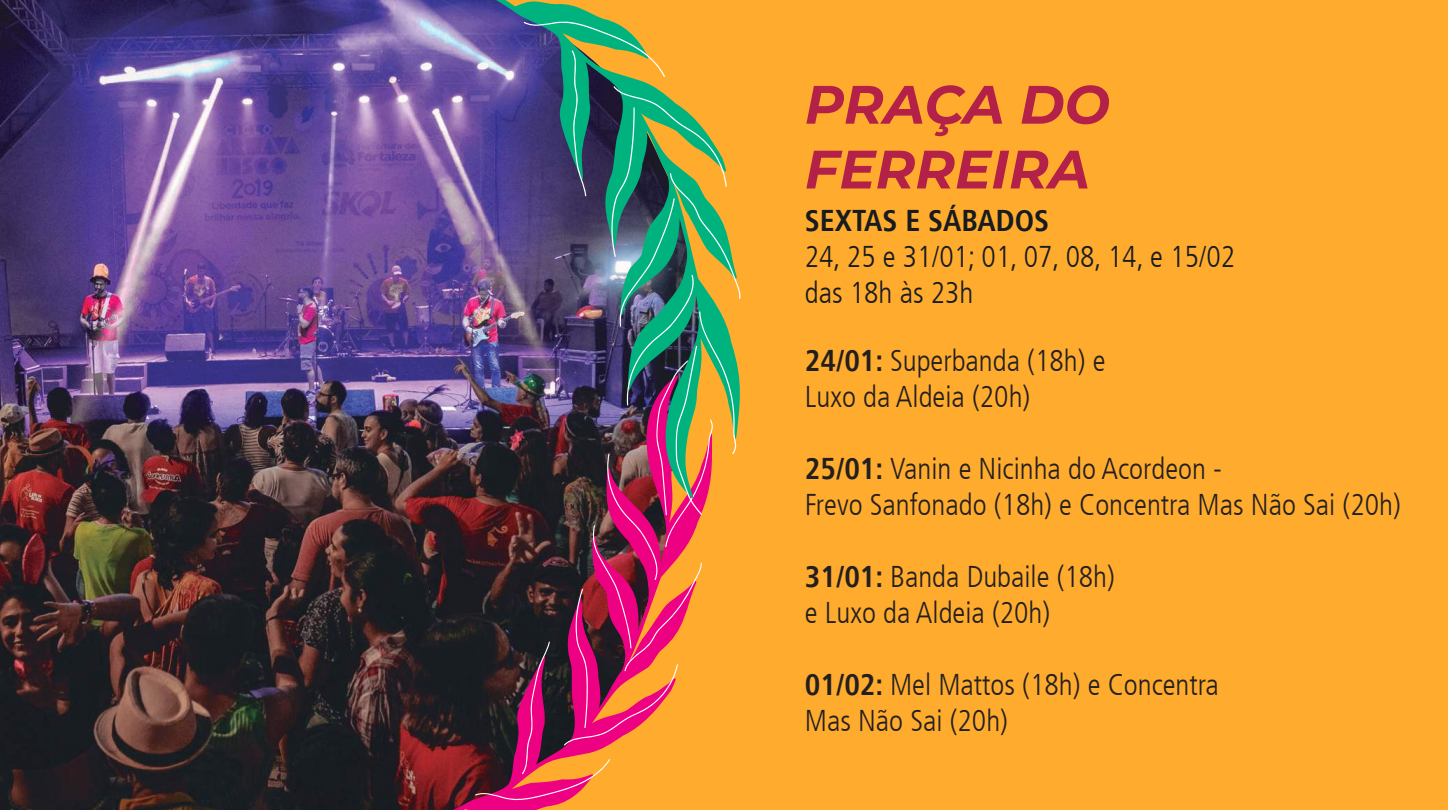
<style>
.page{position:relative;width:1448px;height:810px;background:#fff}
.page>*{position:absolute;margin:0;border:0;box-sizing:border-box;transform-origin:0 0}
.t1{font:italic 700 54px/64.8px "Montserrat";color:#b32148}
.t2{font:300 condensed 30px/36px "Frutiger LT";color:#241f1f}
.t3{font:300 condensed 30px/36px "Frutiger LT";color:#181b1f}
.t4{font:700 condensed 30px "Frutiger LT";color:#181b1f}
.s1{font-weight:700}
</style>
<div class="page">
<div style="left:1px;top:0;width:1447px;height:810px;background:#ffac2e"></div>
<img style="left:0;top:0;width:436px;height:810px">
<img style="left:387px;top:374px;width:181px;height:436px">
<img style="left:436px;top:0;width:175px;height:499px">
<img style="left:474px;top:21px;width:267px;height:779px">
<h1 class="t1" style="left:805px;top:69px;width:307px">PRAÇA DO<br>FERREIRA</h1>
<p class="t4" style="left:805px;top:203px;width:246px">SEXTAS E SÁBADOS</p>
<p class="t3" style="left:805px;top:239px;width:432px">24, 25 e 31/01; 01, 07, 08, 14, e 15/02 das 18h às 23h</p>
<p class="t2" style="left:805px;top:343px;width:302px"><span class="s1">24/01:</span> Superbanda (18h) e<br>Luxo da Aldeia (20h)</p>
<p class="t2" style="left:805px;top:451px;width:597px"><span class="s1">25/01:</span> Vanin e Nicinha do Acordeon -<br>Frevo Sanfonado (18h) e Concentra Mas Não Sai (20h)</p>
<p class="t2" style="left:805px;top:559px;width:312px"><span class="s1">31/01:</span> Banda Dubaile (18h) e Luxo da Aldeia (20h)</p>
<p class="t2" style="left:805px;top:667px;width:415px"><span class="s1">01/02:</span> Mel Mattos (18h) e Concentra<br>Mas Não Sai (20h)</p>
</div>
